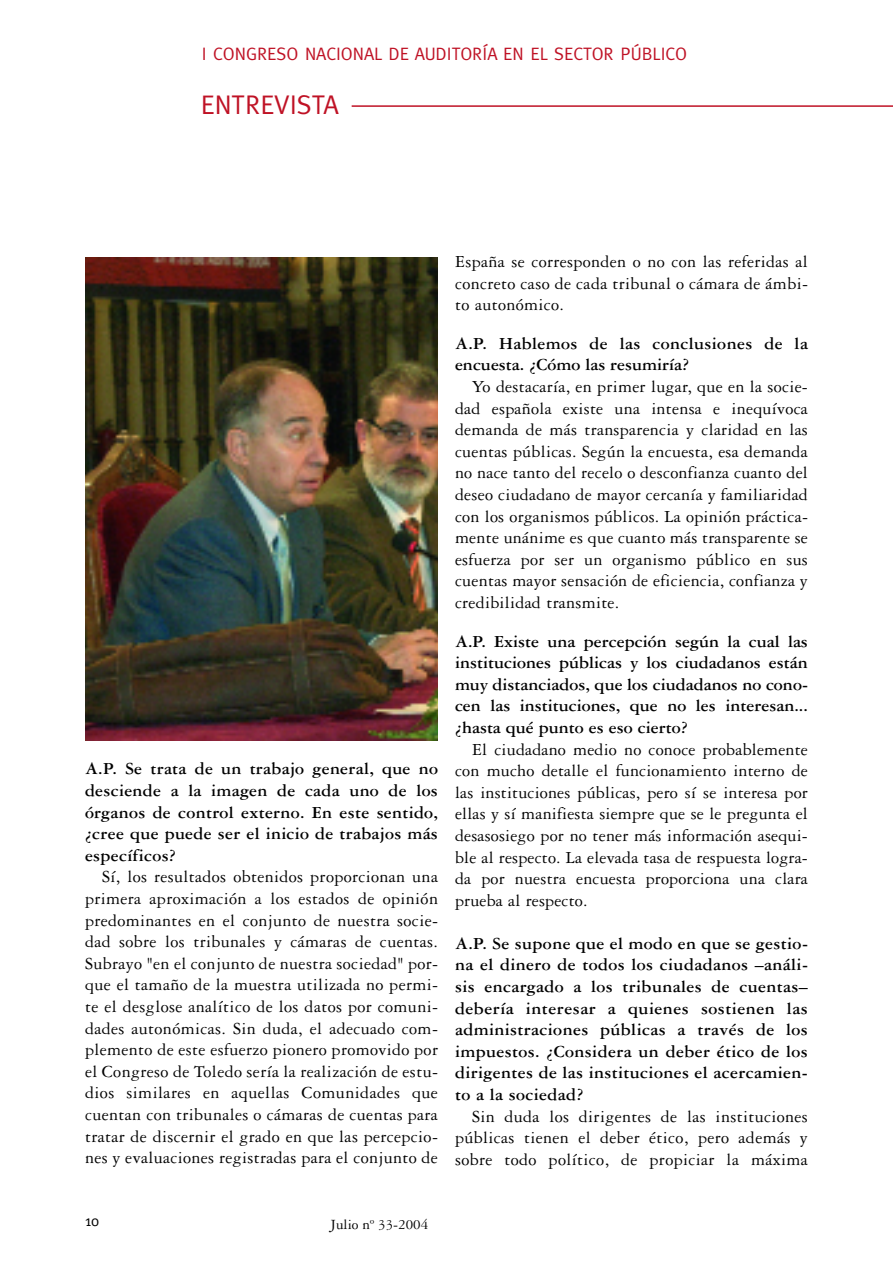
<style>
.page{position:relative;width:893px;height:1263px;background:#fff}
.page>*{position:absolute;margin:0;border:0;box-sizing:border-box;transform-origin:0 0}
.t1{font:27px "Meta";color:#bf1225}
.t2{font:18px/21.6px "Garamond Three";letter-spacing:.02em;color:#000;text-align:justify}
.t3{font:700 18px/21.6px "Garamond Three";letter-spacing:.015em;color:#000;text-align:justify}
.t4{font:18px "Meta";color:#bf1225}
.t5{font:15px "Garamond Three";color:#000}
.t6{font:15px "Meta";color:#000}
</style>
<div class="page">
<img style="left:85px;top:257px;width:353px;height:483px">
<hr style="left:352px;top:105px;width:541px;height:2px;background:#bf1225">
<p class="t4" style="left:202px;top:43px;width:487px">I CONGRESO NACIONAL DE AUDITORÍA EN EL SECTOR PÚBLICO</p>
<h1 class="t1" style="left:201px;top:89px;width:140px">ENTREVISTA</h1>
<p class="t3" style="left:85px;top:760px;width:355px">A.P. Se trata de un trabajo general, que no desciende a la imagen de cada uno de los órganos de control externo. En este sentido, ¿cree que puede ser el inicio de trabajos más específicos?</p>
<p class="t2" style="left:85px;top:868px;width:355px;text-indent:17px">Sí, los resultados obtenidos proporcionan una primera aproximación a los estados de opinión predominantes en el conjunto de nuestra socie&shy;dad sobre los tribunales y cámaras de cuentas.<br>Subrayo "en el conjunto de nuestra sociedad" por&shy;que el tamaño de la muestra utilizada no permi&shy;te el desglose analítico de los datos por comuni&shy;dades autonómicas. Sin duda, el adecuado com&shy;plemento de este esfuerzo pionero promovido por el Congreso de Toledo sería la realización de estu&shy;dios similares en aquellas Comunidades que cuentan con tribunales o cámaras de cuentas para tratar de discernir el grado en que las percepcio&shy;nes y evaluaciones registradas para el conjunto de</p>
<p class="t2" style="left:455px;top:252px;width:355px">España se corresponden o no con las referidas al concreto caso de cada tribunal o cámara de ámbi&shy;to autonómico.</p>
<p class="t3" style="left:455px;top:334px;width:354px">A.P. Hablemos de las conclusiones de la encuesta. ¿Cómo las resumiría?</p>
<p class="t2" style="left:455px;top:377px;width:355px;text-indent:17px">Yo destacaría, en primer lugar, que en la socie&shy;dad española existe una intensa e inequívoca demanda de más transparencia y claridad en las cuentas públicas. Según la encuesta, esa demanda no nace tanto del recelo o desconfianza cuanto del deseo ciudadano de mayor cercanía y familiaridad con los organismos públicos. La opinión práctica&shy;mente unánime es que cuanto más transparente se esfuerza por ser un organismo público en sus cuentas mayor sensación de eficiencia, confianza y credibilidad transmite.</p>
<p class="t3" style="left:455px;top:632px;width:354px">A.P. Existe una percepción según la cual las instituciones públicas y los ciudadanos están muy distanciados, que los ciudadanos no cono&shy;cen las instituciones, que no les interesan... ¿hasta qué punto es eso cierto?</p>
<p class="t2" style="left:455px;top:740px;width:354px;text-indent:17px">El ciudadano medio no conoce probablemente con mucho detalle el funcionamiento interno de las instituciones públicas, pero sí se interesa por ellas y sí manifiesta siempre que se le pregunta el desasosiego por no tener más información asequi&shy;ble al respecto. La elevada tasa de respuesta logra&shy;da por nuestra encuesta proporciona una clara prueba al respecto.</p>
<p class="t3" style="left:455px;top:934px;width:354px">A.P. Se supone que el modo en que se gestio&shy;na el dinero de todos los ciudadanos –análi&shy;sis encargado a los tribunales de cuentas– debería interesar a quienes sostienen las administraciones públicas a través de los impuestos. ¿Considera un deber ético de los dirigentes de las instituciones el acercamien&shy;to a la sociedad?</p>
<p class="t2" style="left:455px;top:1107px;width:354px;text-indent:17px">Sin duda los dirigentes de las instituciones públicas tienen el deber ético, pero además y sobre todo político, de propiciar la máxima</p>
<p class="t6" style="left:85px;top:1212px;width:16px">10</p>
<p class="t5" style="left:330px;top:1219px;width:100px">Julio nº 33-2004</p>
</div>
